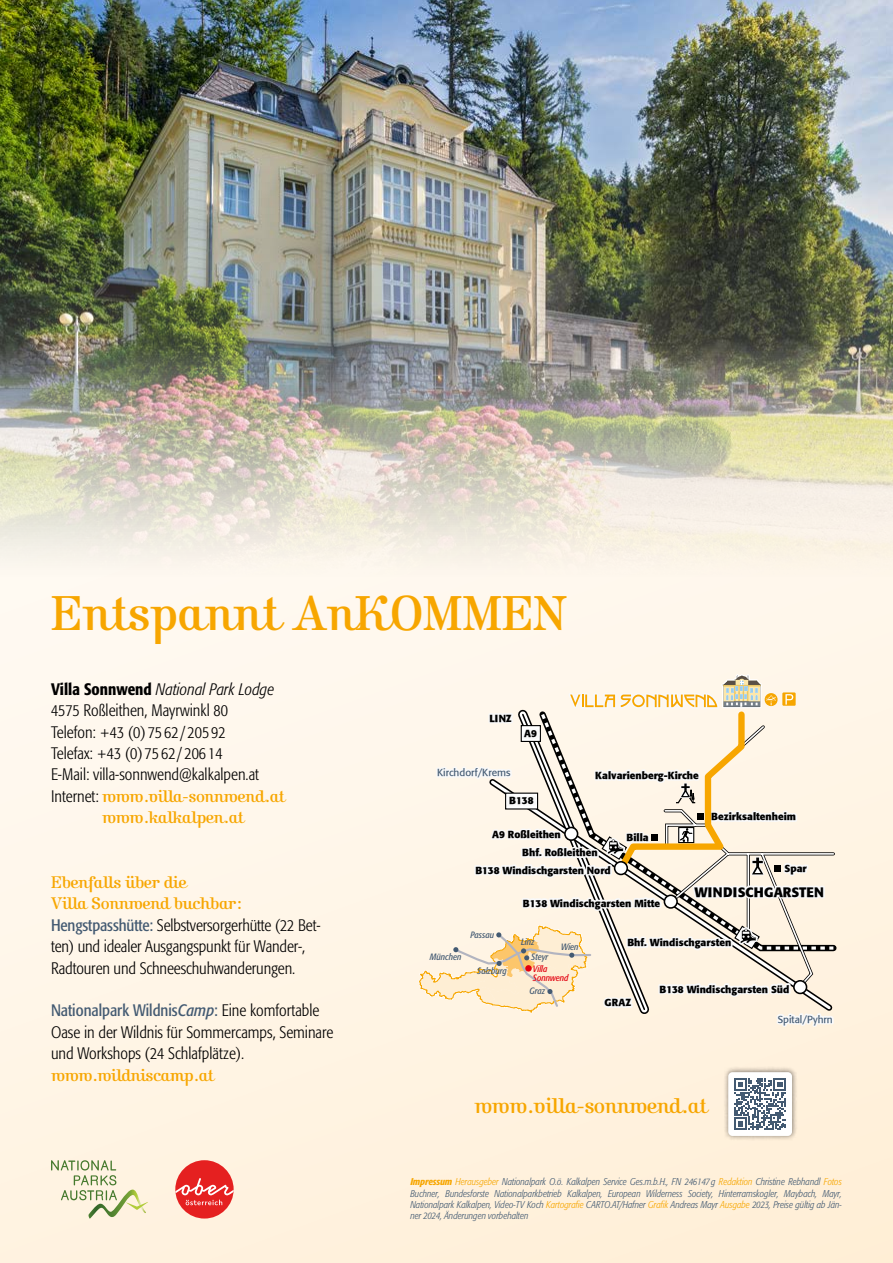
<style>
.page{position:relative;width:893px;height:1263px;background:#fff}
.page>*{position:absolute;margin:0;border:0;box-sizing:border-box;transform-origin:0 0}
.t1{font:48px "Kursivschrift BQ";letter-spacing:-.01em;color:#f7a600}
.t2{font:21px "Kursivschrift BQ";letter-spacing:-.02em;color:#f7a600}
.t3{font:300 condensed 16.5px/21.5px "Formata BQ";color:#000}
.t4{font:16.5px/21.5px "Kursivschrift BQ";letter-spacing:-.02em;color:#f7a600}
.t5{font:700 13.35px "Formata";letter-spacing:.01em;color:#000}
.t6{font:700 10.05px "Formata";color:#000}
.t7{font:10.05px "Formata";color:#435a72}
.t8{font:italic 300 condensed 9.75px/11.2px "Formata BQ";letter-spacing:-.005em;color:#435a72;text-align:justify}
.t9{font:italic condensed 9.15px "Formata BQ";color:#435a72}
.t10{font:italic condensed 9.15px/9.1px "Formata BQ";color:#e3000f}
.s1{font-weight:500}
.s2{font-style:italic}
.s3{font-family:"Formata BQ";font-weight:300;font-stretch:condensed;color:#000}
.s4{font-weight:400;color:#435a72}
.s5{font-weight:400;font-style:italic;color:#435a72}
.s6{font-weight:500;color:#f7a600}
.s7{color:#f7a600}
</style>
<div class="page">
<div style="left:0;top:0;width:893px;height:1263px;background:linear-gradient(to right,#fff7eb,#fff2de)"></div>
<img style="left:0;top:0;width:893px;height:583px">
<svg style="left:419px;top:674px;width:418px;height:353px;background:#f3e9d8"></svg>
<div style="left:525px;top:965px;width:7px;height:6px;background:#e3000f;border-radius:50%"></div>
<div style="left:723px;top:1067px;width:74px;height:74px;background:#000;opacity:.5"></div>
<div style="left:728px;top:1072px;width:64px;height:64px;background:#fff;border-radius:4px"></div>
<svg style="left:734px;top:1078px;width:52px;height:52px"></svg>
<svg style="left:51px;top:1160px;width:97px;height:58px;background:#e3e1c4"></svg>
<div style="left:175px;top:1160px;width:59px;height:58px;background:#e52020;border-radius:50%"></div>
<svg style="left:175px;top:1178px;width:59px;height:27px"></svg>
<h1 class="t1" style="left:51px;top:586px;width:516px">Entspannt AnKOMMEN</h1>
<p class="t3" style="left:51px;top:678px;width:225px"><span class="s1">Villa Sonnwend</span> <span class="s2">National Park Lodge<br></span>4575 Roßleithen, Mayrwinkl 80<br>Telefon: +43 (0) 75 62 / 205 92<br>Telefax: +43 (0) 75 62 / 206 14<br>E-Mail: villa-sonnwend@kalkalpen.at</p>
<p class="t4" style="left:102px;top:786px;width:184px;text-indent:-51px"><span class="s3">Internet:</span> www.villa-sonnwend.at www.kalkalpen.at</p>
<p class="t4" style="left:51px;top:872px;width:193px">Ebenfalls über die<br>Villa Sonnwend buchbar:</p>
<p class="t3" style="left:51px;top:914px;width:271px"><span class="s4">Hengstpasshütte:</span> Selbstversorgerhütte (22 Bet&shy;ten) und idealer Ausgangspunkt für Wander-,<br>Radtouren und Schneeschuhwanderungen.</p>
<p class="t3" style="left:51px;top:1000px;width:284px"><span class="s4">Nationalpark Wildnis</span><span class="s5">Camp</span><span class="s4">:</span> Eine komfortable<br>Oase in der Wildnis für Sommercamps, Seminare und Workshops (24 Schlafplätze).</p>
<p class="t4" style="left:51px;top:1065px;width:164px">www.wildniscamp.at</p>
<p class="t6" style="left:489px;top:712px;width:24px">LINZ</p>
<p class="t7" style="left:437px;top:766px;width:75px">Kirchdorf/Krems</p>
<p class="t6" style="left:524px;top:727px;width:14px">A9</p>
<p class="t6" style="left:509px;top:794px;width:26px">B138</p>
<p class="t6" style="left:595px;top:769px;width:105px">Kalvarienberg-Kirche</p>
<p class="t6" style="left:711px;top:810px;width:86px">Bezirksaltenheim</p>
<p class="t9" style="left:430px;top:951px;width:33px">München</p>
<p class="t6" style="left:492px;top:828px;width:70px">A9 Roßleithen</p>
<p class="t6" style="left:522px;top:846px;width:77px">Bhf. Roßleithen</p>
<p class="t6" style="left:475px;top:864px;width:137px">B138 Windischgarsten Nord</p>
<p class="t6" style="left:627px;top:832px;width:24px">Billa</p>
<p class="t6" style="left:785px;top:862px;width:24px">Spar</p>
<p class="t5" style="left:694px;top:884px;width:131px">WINDISCHGARSTEN</p>
<p class="t6" style="left:523px;top:897px;width:139px">B138 Windischgarsten Mitte</p>
<p class="t6" style="left:627px;top:936px;width:106px">Bhf. Windischgarsten</p>
<p class="t6" style="left:659px;top:983px;width:131px">B138 Windischgarsten Süd</p>
<p class="t9" style="left:470px;top:929px;width:25px">Passau</p>
<p class="t9" style="left:521px;top:936px;width:15px">Linz</p>
<p class="t9" style="left:561px;top:941px;width:19px">Wien</p>
<p class="t9" style="left:531px;top:952px;width:19px">Steyr</p>
<p class="t10" style="left:533px;top:964px;width:37px">Villa<br>Sonnwend</p>
<p class="t9" style="left:477px;top:965px;width:31px">Salzburg</p>
<p class="t9" style="left:529px;top:985px;width:17px">Graz</p>
<p class="t6" style="left:605px;top:996px;width:28px">GRAZ</p>
<p class="t7" style="left:778px;top:1013px;width:57px">Spital/Pyhrn</p>
<p class="t2" style="left:474px;top:1093px;width:234px">www.villa-sonnwend.at</p>
<p class="t8" style="left:410px;top:1176px;width:433px"><span class="s6">Impressum</span> <span class="s7">Herausgeber</span> Nationalpark O.ö. Kalkalpen Service Ges.m.b.H., FN 246147 g <span class="s7">Redaktion</span> Christine Rebhandl <span class="s7">Fotos </span>Buchner, Bundesforste Nationalparkbetrieb Kalkalpen, European Wilderness Society, Hinterramskogler, Maybach, Mayr, Nationalpark Kalkalpen, Video-TV Koch <span class="s7">Kartografie</span> CARTO.AT/Hafner <span class="s7">Grafik</span> Andreas Mayr <span class="s7">Ausgabe</span> 2023, Preise gültig ab Jän&shy;ner 2024, Änderungen vorbehalten</p>
</div>
